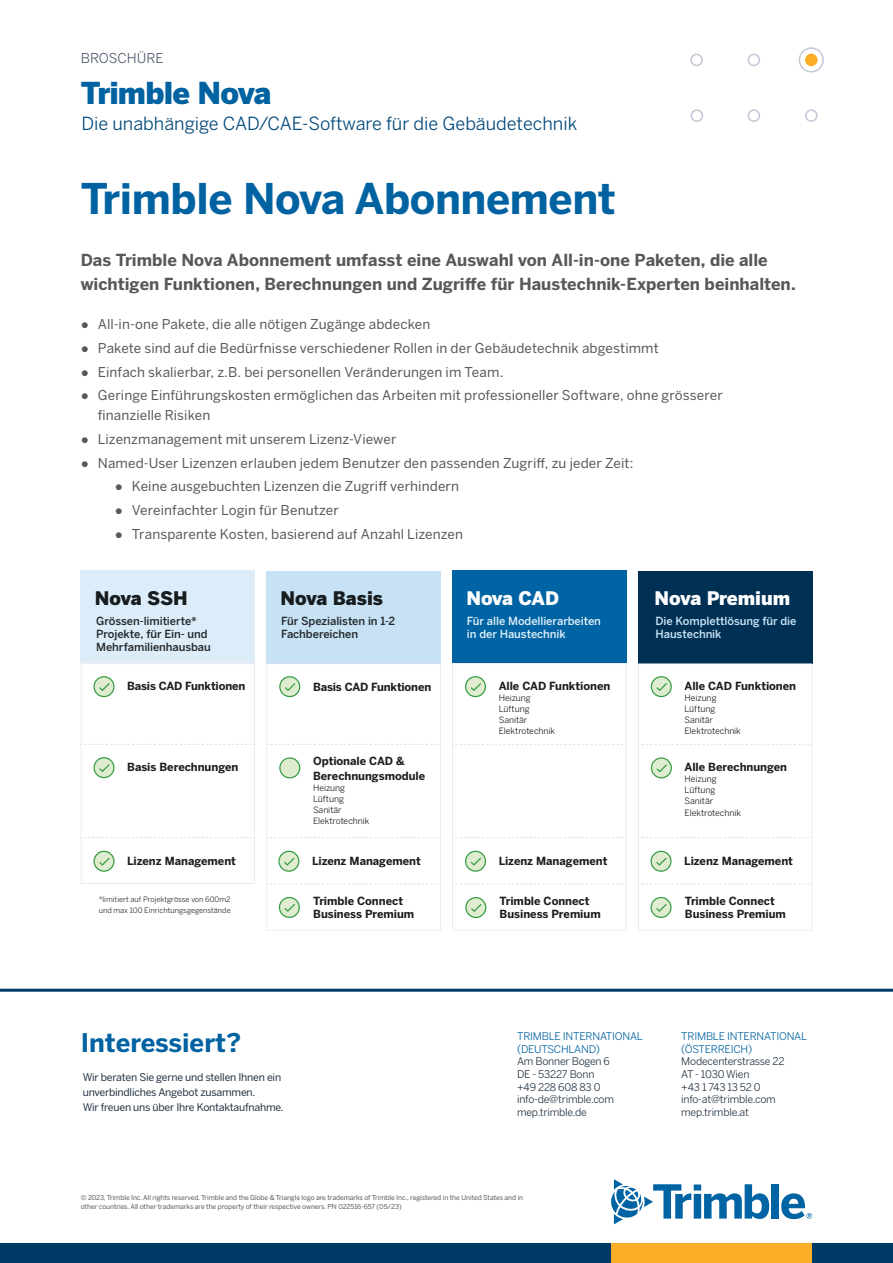
<style>
.page{position:relative;width:893px;height:1263px;background:#fff}
.page>*{position:absolute;margin:0;border:0;box-sizing:border-box;transform-origin:0 0}
.t1{font:700 42px "Benton Sans";letter-spacing:-.01em;color:#0162a2}
.t2{font:900 30px "Benton Sans";letter-spacing:-.025em;color:#0162a2}
.t3{font:700 25.5px "Benton Sans";color:#0162a2}
.t4{font:900 18.6px "Benton Sans";letter-spacing:-.005em;color:#fff}
.t5{font:900 18.6px "Benton Sans";letter-spacing:-.005em;color:#171c1e}
.CoverHeading_Small_C{font:18px "Benton Sans";color:#01487a}
.body-text{font:700 16.5px/24px "Benton Sans";color:#57585a}
.t6{font:13.5px/19.5px "Benton Sans";letter-spacing:.01em;color:#57585a}
.DocType{font:13.5px "Benton Sans";color:#4f5b6b}
.t7{font:700 11.1px/13.4px "Benton Sans";letter-spacing:-.005em;color:#1d1d1b}
.t8{font:500 11.1px/13.4px "Benton Sans";letter-spacing:-.005em;color:#252a2e}
.t9{font:500 11.1px/13.4px "Benton Sans";letter-spacing:-.005em;color:#dcedf9}
.t10{font:500 11.1px/13.4px "Benton Sans";letter-spacing:-.01em;color:#c7e2f6}
.AddressLine{font:10.5px/12.6px "Benton Sans";letter-spacing:-.02em;color:#213242}
.AddressLine-2{font:10.5px/15px "Benton Sans";letter-spacing:-.02em;color:#213242}
.AddressHeading{font:10.5px/12.6px "Benton Sans";letter-spacing:-.02em;color:#0162a2}
.t11{font:8.7px/11.1px "Benton Sans";letter-spacing:-.005em;color:#1d1d1b}
.t12{font:7.5px/11.1px "Benton Sans";color:#252a2e}
.CopyrightLine{font:6.75px/9px "Benton Sans";letter-spacing:-.01em;color:#57585a}
.s1{font-family:"Arial"}
</style>
<div class="page">
<div style="left:81px;top:570px;width:174px;height:93px;background:#dcedf9"></div>
<div style="left:267px;top:571px;width:174px;height:92px;background:#c7e2f5"></div>
<div style="left:452px;top:570px;width:174px;height:93px;background:#0063a3"></div>
<div style="left:638px;top:571px;width:174px;height:92px;background:#003054"></div>
<svg style="left:267px;top:663px;width:174px;height:267px"></svg>
<svg style="left:452px;top:663px;width:174px;height:267px"></svg>
<svg style="left:81px;top:663px;width:174px;height:221px"></svg>
<svg style="left:267px;top:744px;width:173px;height:1px"></svg>
<svg style="left:452px;top:744px;width:174px;height:1px"></svg>
<svg style="left:452px;top:837px;width:174px;height:1px"></svg>
<svg style="left:452px;top:884px;width:174px;height:1px"></svg>
<svg style="left:267px;top:837px;width:174px;height:1px"></svg>
<svg style="left:267px;top:884px;width:173px;height:1px"></svg>
<svg style="left:638px;top:663px;width:174px;height:267px"></svg>
<div style="left:771px;top:1184px;width:8px;height:34px;background:#0063a3"></div>
<svg style="left:781px;top:1193px;width:31px;height:26px"></svg>
<svg style="left:611px;top:1179px;width:158px;height:45px"></svg>
<div style="left:0;top:1243px;width:893px;height:20px;background:#003a66"></div>
<div style="left:611px;top:1243px;width:201px;height:20px;background:#faad26"></div>
<svg style="left:0;top:989px;width:893px;height:3px;background:#184c74"></svg>
<div style="left:805px;top:109px;width:13px;height:13px;border:2px solid #c5cbd6;border-radius:50%"></div>
<div style="left:805px;top:54px;width:13px;height:12px;background:#faad26;border-radius:50%"></div>
<div style="left:799px;top:47px;width:25px;height:26px;border:2px solid #c5cbd6;border-radius:50%"></div>
<div style="left:748px;top:109px;width:12px;height:13px;border:2px solid #c5cbd6;border-radius:50%"></div>
<div style="left:691px;top:109px;width:12px;height:13px;border:2px solid #c5cbd6;border-radius:50%"></div>
<div style="left:748px;top:54px;width:12px;height:12px;border:2px solid #c5cbd6;border-radius:50%"></div>
<div style="left:690px;top:54px;width:13px;height:12px;border:2px solid #c5cbd6;border-radius:50%"></div>
<p class="DocType" style="left:81px;top:50px;width:84px">BROSCHÜRE</p>
<h1 class="t2" style="left:81px;top:71px;width:192px">Trimble Nova</h1>
<p class="CoverHeading_Small_C" style="left:82px;top:113px;width:497px">Die unabhängige CAD/CAE-Software für die Gebäudetechnik</p>
<p class="t1" style="left:81px;top:173px;width:537px">Trimble Nova Abonnement</p>
<p class="body-text" style="left:81px;top:248px;width:716px">Das Trimble Nova Abonnement umfasst eine Auswahl von All-in-one Paketen, die alle wichtigen Funktionen, Berechnungen und Zugriffe für Haustechnik-Experten beinhalten.</p>
<p class="t6" style="left:81px;top:315px;width:351px"><span class="s1">●</span> All-in-one Pakete, die alle nötigen Zugänge abdecken</p>
<p class="t6" style="left:81px;top:338px;width:580px"><span class="s1">●</span> Pakete sind auf die Bedürfnisse verschiedener Rollen in der Gebäudetechnik abgestimmt</p>
<p class="t6" style="left:81px;top:362px;width:424px"><span class="s1">●</span> Einfach skalierbar, z.B. bei personellen Veränderungen im Team.</p>
<p class="t6" style="left:98px;top:386px;width:626px;text-indent:-17px"><span class="s1">●</span> Geringe Einführungskosten ermöglichen das Arbeiten mit professioneller Software, ohne grösserer finanzielle Risiken</p>
<p class="t6" style="left:81px;top:429px;width:317px"><span class="s1">●</span> Lizenzmanagement mit unserem Lizenz-Viewer</p>
<p class="t6" style="left:81px;top:453px;width:554px"><span class="s1">●</span> Named-User Lizenzen erlauben jedem Benutzer den passenden Zugriff, zu jeder Zeit:</p>
<p class="t6" style="left:115px;top:477px;width:346px"><span class="s1">●</span> Keine ausgebuchten Lizenzen die Zugriff verhindern</p>
<p class="t6" style="left:115px;top:500px;width:226px"><span class="s1">●</span> Vereinfachter Login für Benutzer</p>
<p class="t6" style="left:115px;top:524px;width:350px"><span class="s1">●</span> Transparente Kosten, basierend auf Anzahl Lizenzen</p>
<p class="t5" style="left:95px;top:587px;width:94px">Nova SSH</p>
<p class="t8" style="left:96px;top:614px;width:116px">Grössen-limitierte*<br>Projekte, für Ein- und<br>Mehrfamilienhausbau</p>
<p class="t5" style="left:281px;top:587px;width:104px">Nova Basis</p>
<p class="t8" style="left:281px;top:614px;width:116px">Für Spezialisten in 1-2<br>Fachbereichen</p>
<p class="t4" style="left:466px;top:587px;width:94px">Nova CAD</p>
<p class="t9" style="left:467px;top:614px;width:136px">Für alle Modellierarbeiten in der Haustechnik</p>
<p class="t10" style="left:655px;top:614px;width:143px">Die Komplettlösung für die<br>Haustechnik</p>
<p class="t4" style="left:655px;top:587px;width:137px">Nova Premium</p>
<p class="t7" style="left:127px;top:680px;width:120px">Basis CAD Funktionen</p>
<p class="t7" style="left:127px;top:761px;width:113px">Basis Berechnungen</p>
<p class="t7" style="left:313px;top:681px;width:120px">Basis CAD Funktionen</p>
<p class="t7" style="left:313px;top:753px;width:114px;line-height:14.9px">Optionale CAD &amp;<br>Berechnungsmodule</p>
<p class="t11" style="left:313px;top:782px;width:58px">Heizung<br>Lüftung<br>Sanitär<br>Elektrotechnik</p>
<p class="t7" style="left:499px;top:679px;width:113px">Alle CAD Funktionen</p>
<p class="t11" style="left:499px;top:692px;width:58px">Heizung<br>Lüftung<br>Sanitär<br>Elektrotechnik</p>
<p class="t7" style="left:684px;top:679px;width:113px">Alle CAD Funktionen</p>
<p class="t11" style="left:684px;top:692px;width:58px">Heizung<br>Lüftung<br>Sanitär<br>Elektrotechnik</p>
<p class="t7" style="left:685px;top:760px;width:104px">Alle Berechnungen</p>
<p class="t11" style="left:685px;top:773px;width:58px">Heizung<br>Lüftung<br>Sanitär<br>Elektrotechnik</p>
<p class="t7" style="left:127px;top:854px;width:110px">Lizenz Management</p>
<p class="t7" style="left:312px;top:854px;width:110px">Lizenz Management</p>
<p class="t7" style="left:499px;top:854px;width:110px">Lizenz Management</p>
<p class="t7" style="left:684px;top:854px;width:110px">Lizenz Management</p>
<p class="t12" style="left:99px;top:893px;width:133px">*limitiert auf Projektgrösse von 600m2 und max 100 Einrichtungsgegenstände</p>
<p class="t7" style="left:313px;top:894px;width:103px">Trimble Connect<br>Business Premium</p>
<p class="t7" style="left:500px;top:894px;width:103px">Trimble Connect<br>Business Premium</p>
<p class="t7" style="left:685px;top:894px;width:103px">Trimble Connect<br>Business Premium</p>
<p class="t3" style="left:81px;top:1027px;width:162px">Interessiert?</p>
<p class="AddressLine-2" style="left:83px;top:1070px;width:203px">Wir beraten Sie gerne und stellen Ihnen ein unverbindliches Angebot zusammen.<br>Wir freuen uns über Ihre Kontaktaufnahme.</p>
<p class="AddressHeading" style="left:517px;top:1030px;width:127px">TRIMBLE INTERNATIONAL (DEUTSCHLAND)</p>
<p class="AddressLine" style="left:517px;top:1055px;width:94px">Am Bonner Bogen 6</p>
<p class="AddressLine" style="left:517px;top:1068px;width:79px">DE - 53227 Bonn</p>
<p class="AddressLine" style="left:517px;top:1080px;width:98px">+49 228 608 83 0 info-de@trimble.com mep.trimble.de</p>
<p class="AddressHeading" style="left:681px;top:1030px;width:127px">TRIMBLE INTERNATIONAL (ÖSTERREICH)</p>
<p class="AddressLine" style="left:681px;top:1055px;width:105px">Modecenterstrasse 22</p>
<p class="AddressLine" style="left:681px;top:1068px;width:70px">AT - 1030 Wien</p>
<p class="AddressLine" style="left:681px;top:1080px;width:96px">+43 1 743 13 52 0 info-at@trimble.com mep.trimble.at</p>
<p class="CopyrightLine" style="left:81px;top:1193px;width:444px">© 2023, Trimble Inc. All rights reserved. Trimble and the Globe &amp; Triangle logo are trademarks of Trimble Inc., registered in the United States and in other countries. All other trademarks are the property of their respective owners. PN 022516-657 (05/23)</p>
</div>
